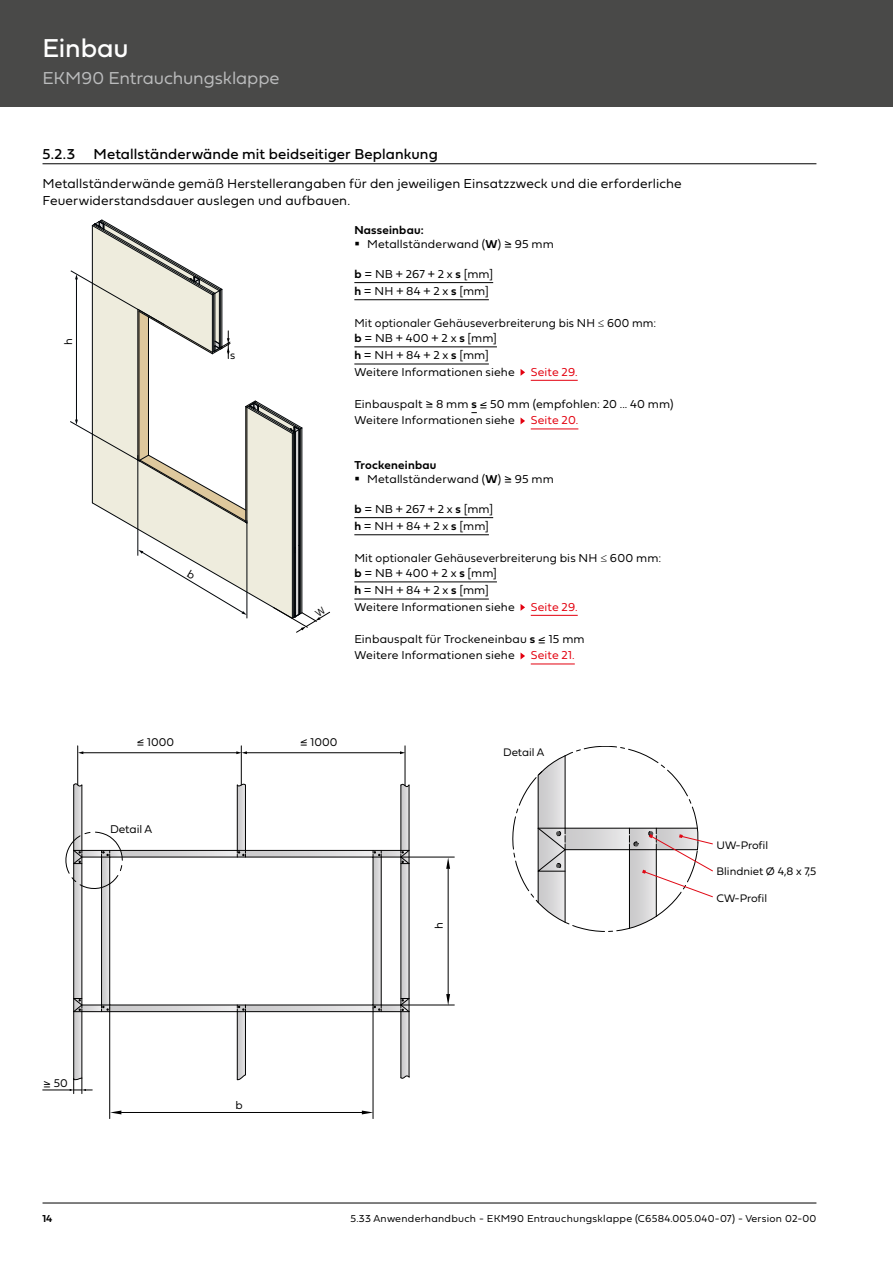
<style>
.page{position:relative;width:893px;height:1263px;background:#fff}
.page>*{position:absolute;margin:0;border:0;box-sizing:border-box;transform-origin:0 0}
.t1{font:27px "Fieldwork Geo";letter-spacing:-.005em;color:#fff}
.t2{font:300 18px "Fieldwork Geo";letter-spacing:-.005em;color:#bbbcbd}
.t3{font:15px "Fieldwork Geo";letter-spacing:.005em;color:#000}
.t4{font:300 13.5px/16.5px "Fieldwork Geo";letter-spacing:.005em;color:#000}
.t5{font:300 12px/16.5px "Fieldwork Geo";letter-spacing:.01em;color:#000}
.t6{font:300 12px/15px "Fieldwork Geo";letter-spacing:.01em;color:#000;scale:.96 1}
.t7{font:300 12px "Fieldwork Geo";letter-spacing:.01em;color:#e3000f}
.t8{font:300 11.7px "Fieldwork Geo";color:#000}
.t9{font:300 11.4px "Fieldwork Geo";color:#000}
.t10{font:300 10.5px "Fieldwork Geo";letter-spacing:.025em;color:#000}
.t11{font:600 10.5px "Fieldwork Geo";color:#000}
.s1{font-weight:600}
.s2{font-family:"Helvetica Neue LT Std"}
</style>
<div class="page">
<div style="left:0;top:0;width:893px;height:106px;background:#494948"></div>
<hr style="left:43px;top:1203px;width:773px;height:1px;background:#000">
<hr style="left:43px;top:163px;width:773px;height:1px;background:#000">
<hr style="left:354px;top:282px;width:139px;height:1px;background:#000">
<hr style="left:354px;top:299px;width:135px;height:1px;background:#000">
<hr style="left:354px;top:346px;width:143px;height:1px;background:#000">
<hr style="left:354px;top:364px;width:135px;height:1px;background:#000">
<hr style="left:531px;top:380px;width:47px;height:1px;background:#e3000f">
<hr style="left:531px;top:429px;width:47px;height:1px;background:#e3000f">
<hr style="left:354px;top:517px;width:139px;height:1px;background:#000">
<hr style="left:354px;top:534px;width:135px;height:1px;background:#000">
<hr style="left:354px;top:581px;width:143px;height:1px;background:#000">
<hr style="left:354px;top:599px;width:135px;height:1px;background:#000">
<hr style="left:531px;top:615px;width:47px;height:1px;background:#e3000f">
<hr style="left:531px;top:664px;width:44px;height:1px;background:#e3000f">
<svg style="left:521px;top:369px;width:4px;height:7px"></svg>
<svg style="left:521px;top:418px;width:4px;height:6px"></svg>
<svg style="left:521px;top:604px;width:4px;height:7px"></svg>
<svg style="left:521px;top:653px;width:4px;height:6px"></svg>
<hr style="left:121px;top:1112px;width:241px;height:1px;background:#000">
<svg style="left:362px;top:1110px;width:11px;height:4px"></svg>
<svg style="left:110px;top:1110px;width:11px;height:4px"></svg>
<hr style="left:448px;top:869px;width:1px;height:125px;background:#000">
<svg style="left:446px;top:994px;width:4px;height:11px"></svg>
<svg style="left:446px;top:858px;width:4px;height:11px"></svg>
<hr style="left:82px;top:752px;width:155px;height:1px;background:#000">
<svg style="left:78px;top:751px;width:5px;height:3px"></svg>
<hr style="left:246px;top:752px;width:155px;height:1px;background:#000">
<svg style="left:236px;top:751px;width:11px;height:3px"></svg>
<svg style="left:400px;top:751px;width:5px;height:3px"></svg>
<hr style="left:373px;top:1012px;width:1px;height:106px;background:#000">
<hr style="left:109px;top:1012px;width:1px;height:106px;background:#000">
<hr style="left:401px;top:1005px;width:53px;height:1px;background:#000">
<hr style="left:401px;top:857px;width:53px;height:1px;background:#000">
<hr style="left:77px;top:746px;width:1px;height:39px;background:#000">
<hr style="left:241px;top:746px;width:1px;height:39px;background:#000">
<hr style="left:405px;top:746px;width:1px;height:40px;background:#000">
<svg style="left:43px;top:783px;width:367px;height:310px"></svg>
<svg style="left:512px;top:746px;width:201px;height:186px"></svg>
<svg style="left:70px;top:219px;width:260px;height:413px"></svg>
<h1 class="t1" style="left:43px;top:27px;width:88px">Einbau</h1>
<h2 class="t2" style="left:43px;top:64px;width:239px">EKM90 Entrauchungsklappe</h2>
<p class="t3" style="left:43px;top:142px;width:397px">5.2.3 Metallständerwände mit beidseitiger Beplankung</p>
<p class="t4" style="left:43px;top:175px;width:641px">Metallständerwände gemäß Herstellerangaben für den jeweiligen Einsatzzweck und die erforderliche<br>Feuerwiderstandsdauer auslegen und aufbauen.</p>
<p class="t9" style="left:59px;top:345px;width:8px;rotate:-90deg">h</p>
<p class="t9" style="left:230px;top:346px;width:7px">s</p>
<p class="t5" style="left:367px;top:223px;width:188px;line-height:13.5px;text-indent:-13px"><span class="s1">Nasseinbau:<br></span>Metallständerwand (<span class="s1">W</span>) ≥ 95 mm</p>
<p class="t5" style="left:354px;top:265px;width:140px;line-height:17.1px"><span class="s1">b</span> = NB + 267 + 2 x <span class="s1">s</span> [mm] <span class="s1">h</span> = NH + 84 + 2 x <span class="s1">s</span> [mm]</p>
<p class="t6" style="left:354px;top:315px;width:316px">Mit optionaler Gehäuseverbreiterung bis NH <span class="s2">≤</span> 600 mm: <span class="s1">b</span> = NB + 400 + 2 x <span class="s1">s</span> [mm]</p>
<p class="t5" style="left:354px;top:346px;width:162px"><span class="s1">h</span> = NH + 84 + 2 x <span class="s1">s</span> [mm]<br>Weitere Informationen siehe</p>
<p class="t7" style="left:531px;top:362px;width:48px">Seite 29.</p>
<p class="t5" style="left:354px;top:395px;width:321px">Einbauspalt ≥ 8 mm <span class="s1">s</span> ≤ 50 mm (empfohlen: 20 ... 40 mm)<br>Weitere Informationen siehe</p>
<p class="t7" style="left:531px;top:411px;width:49px">Seite 20.</p>
<p class="t5" style="left:367px;top:458px;width:188px;line-height:13.5px;text-indent:-13px"><span class="s1">Trockeneinbau<br></span>Metallständerwand (<span class="s1">W</span>) ≥ 95 mm</p>
<p class="t5" style="left:354px;top:500px;width:140px;line-height:17.1px"><span class="s1">b</span> = NB + 267 + 2 x <span class="s1">s</span> [mm] <span class="s1">h</span> = NH + 84 + 2 x <span class="s1">s</span> [mm]</p>
<p class="t5" style="left:354px;top:550px;width:308px;line-height:15px">Mit optionaler Gehäuseverbreiterung bis NH <span class="s2">≤</span> 600 mm: <span class="s1">b</span> = NB + 400 + 2 x <span class="s1">s</span> [mm]</p>
<p class="t5" style="left:354px;top:581px;width:162px"><span class="s1">h</span> = NH + 84 + 2 x <span class="s1">s</span> [mm]<br>Weitere Informationen siehe</p>
<p class="t7" style="left:531px;top:597px;width:48px">Seite 29.</p>
<p class="t5" style="left:354px;top:630px;width:232px">Einbauspalt für Trockeneinbau <span class="s1">s</span> ≤ 15 mm<br>Weitere Informationen siehe</p>
<p class="t7" style="left:531px;top:646px;width:46px">Seite 21.</p>
<p class="t8" style="left:137px;top:733px;width:39px">≤ 1000</p>
<p class="t8" style="left:300px;top:733px;width:39px">≤ 1000</p>
<p class="t8" style="left:110px;top:819px;width:44px">Detail A</p>
<p class="t9" style="left:503px;top:743px;width:42px">Detail A</p>
<p class="t8" style="left:430px;top:929px;width:8px;rotate:-90deg">h</p>
<p class="t9" style="left:716px;top:836px;width:53px">UW-Profil</p>
<p class="t9" style="left:716px;top:863px;width:101px">Blindniet Ø 4,8 x 7,5</p>
<p class="t9" style="left:716px;top:889px;width:52px">CW-Profil</p>
<p class="t8" style="left:43px;top:1074px;width:26px">≥ 50</p>
<p class="t8" style="left:235px;top:1096px;width:9px">b</p>
<p class="t11" style="left:43px;top:1210px;width:11px">14</p>
<p class="t10" style="left:350px;top:1210px;width:467px">5.33 Anwenderhandbuch - EKM90 Entrauchungsklappe (C6584.005.040-07) - Version 02-00</p>
</div>
